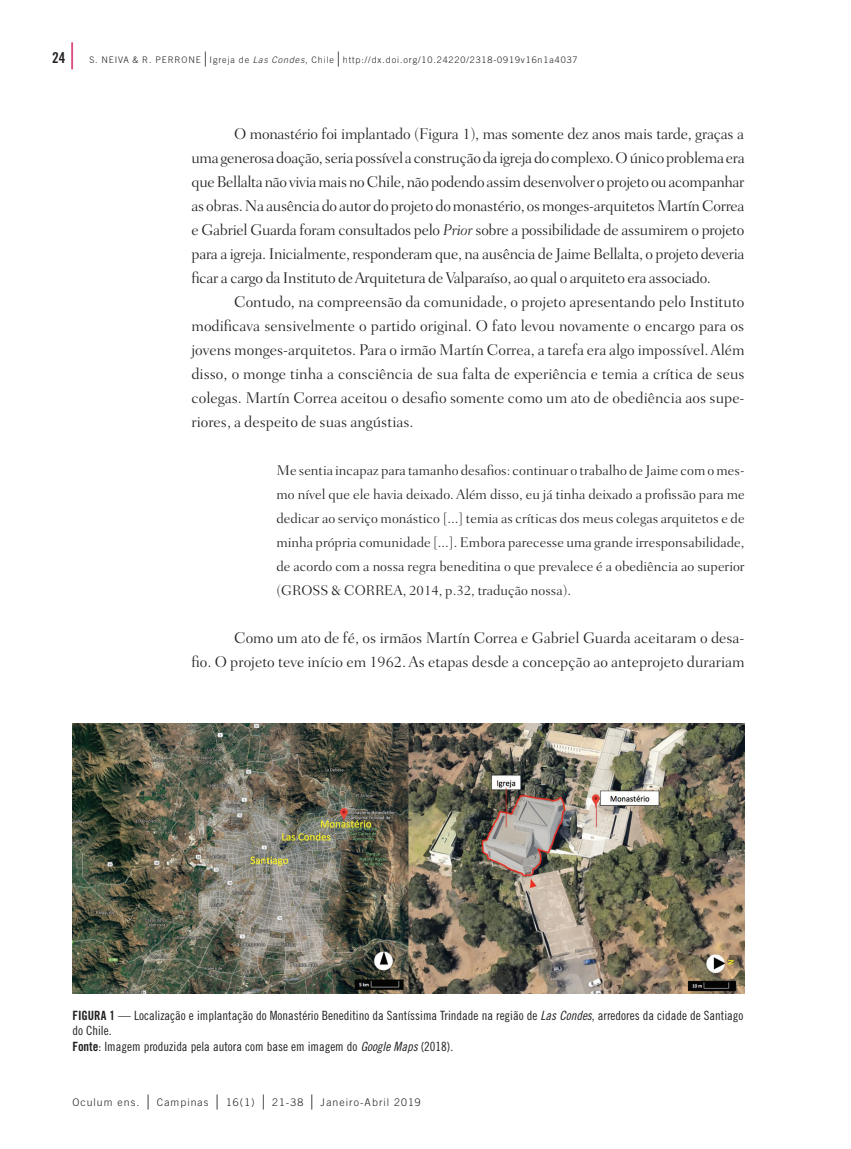
<style>
.page{position:relative;width:851px;height:1149px;background:#fff}
.page>*{position:absolute;margin:0;border:0;box-sizing:border-box;transform-origin:0 0}
.t1{font:300 15.75px/24px "Fairfield LH";color:#231f20;text-align:justify}
.t2{font:15px "Trade Gothic Bold Cond Twenty";color:#231f20}
.t3{font:300 14.25px/24px "Fairfield LH";color:#231f20;text-align:justify}
.t4{font:12.75px/15.8px "Trade Gothic Cond Eighteen";color:#231f20}
.t5{font:300 10.5px "Trade Gothic";letter-spacing:.1em;color:#231f20}
.t6{font:300 9px "Trade Gothic";letter-spacing:.1em;color:#231f20}
.s1{font-family:"Apple Garamond";font-weight:300;font-size:27px;color:#ce1c62}
.s2{font-family:"Apple Garamond";font-size:15px}
.s3{font-style:italic}
.s4{font-family:"Trade Gothic Bold Cond Twenty"}
.s5{font-family:"Trade Gothic Cond Eighteen Obl"}
</style>
<div class="page">
<img style="left:72px;top:723px;width:672px;height:270px">
<p class="t2" style="left:52px;top:49px;width:28px">24<span class="s1">|</span></p>
<p class="t6" style="left:89px;top:54px;width:489px">S. Neiva &amp; R. Perron e<span class="s2">|</span>Igreja de <span class="s3">Las Condes</span>, Chile<span class="s2">|</span>http://dx.doi.org/10.24220/2318-0919v16n1a4037</p>
<p class="t1" style="left:191px;top:122px;width:554px;text-indent:43px">O monastério foi implantado (Figura 1), mas somente dez anos mais tarde, graças a uma generosa doação, seria possível a construção da igreja do complexo. O único problema era que Bellalta não vivia mais no Chile, não podendo assim desenvolver o projeto ou acompanhar as obras. Na ausência do autor do projeto do monastério, os monges‑arquitetos Martín Correa e Gabriel Guarda foram consultados pelo <span class="s3">Prior</span> sobre a possibilidade de assumirem o projeto para a igreja. Inicialmente, responderam que, na ausência de Jaime Bellalta, o projeto deveria ficar a cargo da Instituto de Arquitetura de Valparaíso, ao qual o arquiteto era associado.</p>
<p class="t1" style="left:191px;top:290px;width:554px;text-indent:43px">Contudo, na compreensão da comunidade, o projeto apresentando pelo Instituto modificava sensivelmente o partido original. O fato levou novamente o encargo para os jovens monges‑arquitetos. Para o irmão Martín Correa, a tarefa era algo impossível. Além disso, o monge tinha a consciência de sua falta de experiência e temia a crítica de seus colegas. Martín Correa aceitou o desafio somente como um ato de obediência aos supe‑ riores, a despeito de suas angústias.</p>
<p class="t3" style="left:276px;top:458px;width:469px">Me sentia incapaz para tamanho desafios: continuar o trabalho de Jaime com o mes‑ mo nível que ele havia deixado. Além disso, eu já tinha deixado a profissão para me dedicar ao serviço monástico [...] temia as críticas dos meus colegas arquitetos e de minha própria comunidade [...]. Embora parecesse uma grande irresponsabilidade, de acordo com a nossa regra beneditina o que prevalece é a obediência ao superior (GROSS &amp; CORREA, 2014, p.32, tradução nossa).</p>
<p class="t1" style="left:191px;top:626px;width:554px;text-align:right">Como um ato de fé, os irmãos Martín Correa e Gabriel Guarda aceitaram o desa‑<br>fio. O projeto teve início em 1962. As etapas desde a concepção ao anteprojeto durariam</p>
<p class="t4" style="left:72px;top:1006px;width:672px"><span class="s4">FIGURA 1</span> — Localização e implantação do Monastério Beneditino da Santíssima Trindade na região de <span class="s5">Las Condes</span>, arredores da cidade de Santiago do Chile.<br><span class="s4">Fonte</span>: Imagem produzida pela autora com base em imagem do <span class="s5">Google Maps</span> (2018).</p>
<p class="t5" style="left:72px;top:1095px;width:350px">Oculum ens. <span class="s2">|</span> Campinas <span class="s2">|</span> 16(1) <span class="s2">|</span> 21-38 <span class="s2">|</span> Janeiro-Abril 2019</p>
</div>
